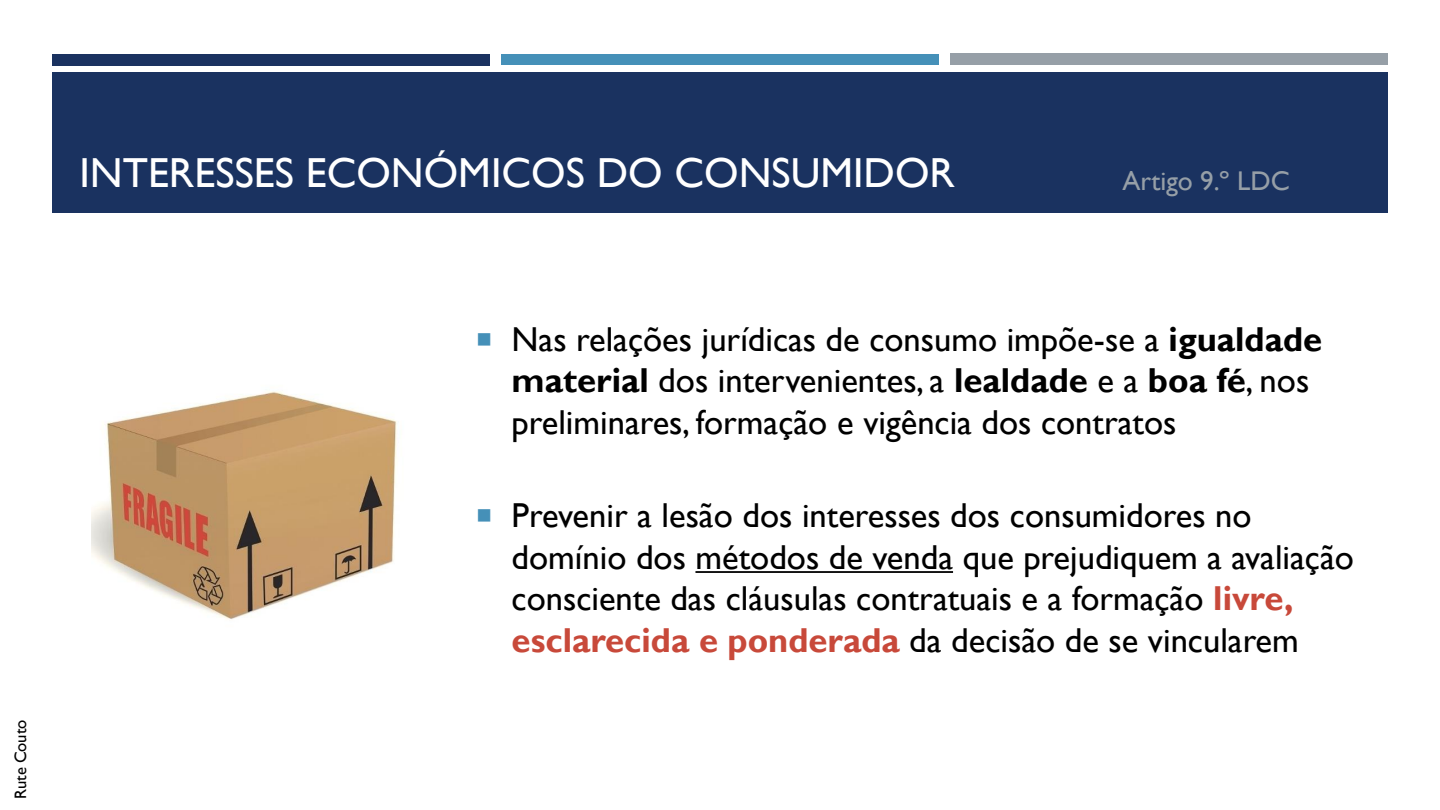
<style>
.page{position:relative;width:1440px;height:810px;background:#fff}
.page>*{position:absolute;margin:0;border:0;box-sizing:border-box;transform-origin:0 0}
.t1{font:42px "Gill Sans MT";color:#fff}
.t2{font:34.65px "Gill Sans MT";color:#000}
.t3{font:34.5px/41.4px "Gill Sans MT";color:#000}
.t4{font:27px "Gill Sans MT";color:#969fa7}
.t5{font:16.5px "Gill Sans MT";color:#000}
.s1{color:#4590b8}
.s2{font-weight:700}
.s3{font-weight:700;color:#c8493a}
</style>
<div class="page">
<div style="left:53px;top:54px;width:437px;height:11px;background:#1a3260"></div>
<div style="left:950px;top:54px;width:437px;height:11px;background:#969fa7"></div>
<div style="left:501px;top:54px;width:437px;height:11px;background:#4590b8"></div>
<div style="left:52px;top:73px;width:1336px;height:140px;background:#1a3260"></div>
<svg style="left:695px;top:571px;width:258px;height:2px"></svg>
<img style="left:91px;top:391px;width:306px;height:229px">
<p class="t5" style="left:11px;top:799px;width:81px;rotate:-90deg">Rute Couto</p>
<h2 class="t1" style="left:79px;top:148px;width:877px">INTERESSES ECONÓMICOS DO CONSUMIDOR</h2>
<p class="t4" style="left:1122px;top:165px;width:169px">Artigo 9.º LDC</p>
<p class="t3" style="left:475px;top:318px;width:848px"><span class="s1">○</span> Nas relações jurídicas de consumo impõe-se a <span class="s2">igualdade</span></p>
<p class="t2" style="left:512px;top:360px;width:799px"><span class="s2">material</span> dos intervenientes, a <span class="s2">lealdade</span> e a <span class="s2">boa fé</span>, nos</p>
<p class="t3" style="left:512px;top:401px;width:666px">preliminares, formação e vigência dos contratos</p>
<p class="t3" style="left:512px;top:495px;width:844px;text-indent:-36px"><span class="s1">○</span> Prevenir a lesão dos interesses dos consumidores no domínio dos métodos de venda que prejudiquem a avaliação consciente das cláusulas contratuais e a formação <span class="s3">livre, esclarecida e ponderada</span> da decisão de se vincularem</p>
</div>
